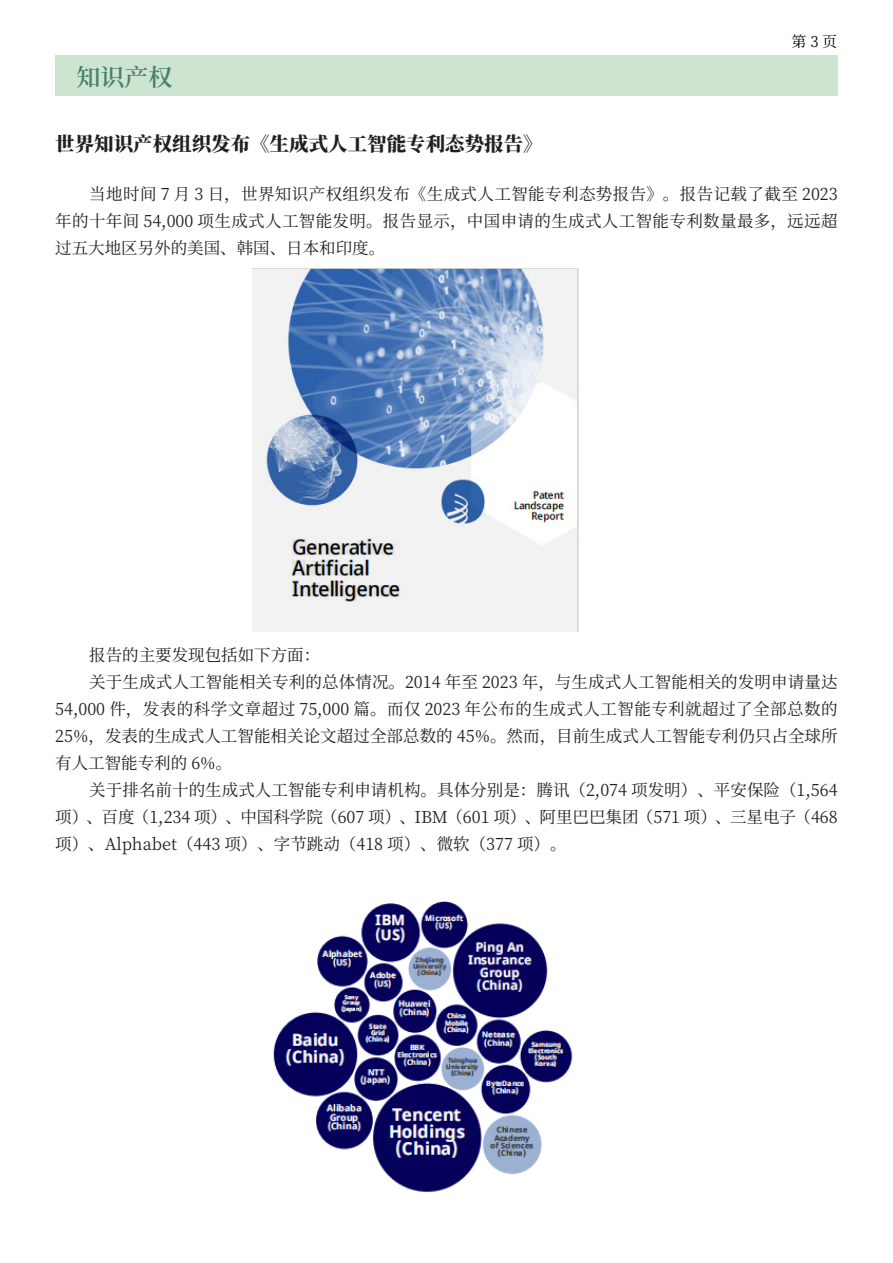
<style>
.page{position:relative;width:893px;height:1263px;background:#fff}
.page>*{position:absolute;margin:0;border:0;box-sizing:border-box;transform-origin:0 0}
.t1{font:600 24px "Source Han Serif CN";color:#44806b}
.正文{font:800 19.5px "Source Han Serif CN";color:#231f20}
.标题{font:16.5px/27px "Source Han Serif CN";color:#231f20;text-align:justify}
.t2{font:15px "Source Han Serif CN";color:#000}
</style>
<div class="page">
<div style="left:55px;top:55px;width:782px;height:41px;background:#cde4d0"></div>
<img style="left:252px;top:269px;width:326px;height:362px">
<img style="left:273px;top:901px;width:300px;height:292px">
<p class="t1" style="left:77px;top:64px;width:98px">知识产权</p>
<p class="t2" style="left:791px;top:33px;width:47px">第 3 页</p>
<p class="正文" style="left:55px;top:133px;width:489px">世界知识产权组织发布《生成式人工智能专利态势报告》</p>
<p class="标题" style="left:55px;top:181px;width:784px;text-indent:34px">当地时间 7 月 3 日，世界知识产权组织发布《生成式人工智能专利态势报告》。报告记载了截至 2023年的十年间 54,000 项生成式人工智能发明。报告显示，中国申请的生成式人工智能专利数量最多，远远超过五大地区另外的美国、韩国、日本和印度。</p>
<p class="标题" style="left:89px;top:642px;width:233px">报告的主要发现包括如下方面：</p>
<p class="标题" style="left:55px;top:669px;width:784px;text-indent:34px">关于生成式人工智能相关专利的总体情况。2014 年至 2023 年，与生成式人工智能相关的发明申请量达54,000 件，发表的科学文章超过 75,000 篇。而仅 2023 年公布的生成式人工智能专利就超过了全部总数的25%，发表的生成式人工智能相关论文超过全部总数的 45%。然而，目前生成式人工智能专利仍只占全球所有人工智能专利的 6%。</p>
<p class="标题" style="left:55px;top:777px;width:784px;text-indent:34px">关于排名前十的生成式人工智能专利申请机构。具体分别是：腾讯（2,074 项发明）、平安保险（1,564项）、百度（1,234 项）、中国科学院（607 项）、IBM（601 项）、阿里巴巴集团（571 项）、三星电子（468项）、Alphabet（443 项）、字节跳动（418 项）、微软（377 项）。</p>
</div>
